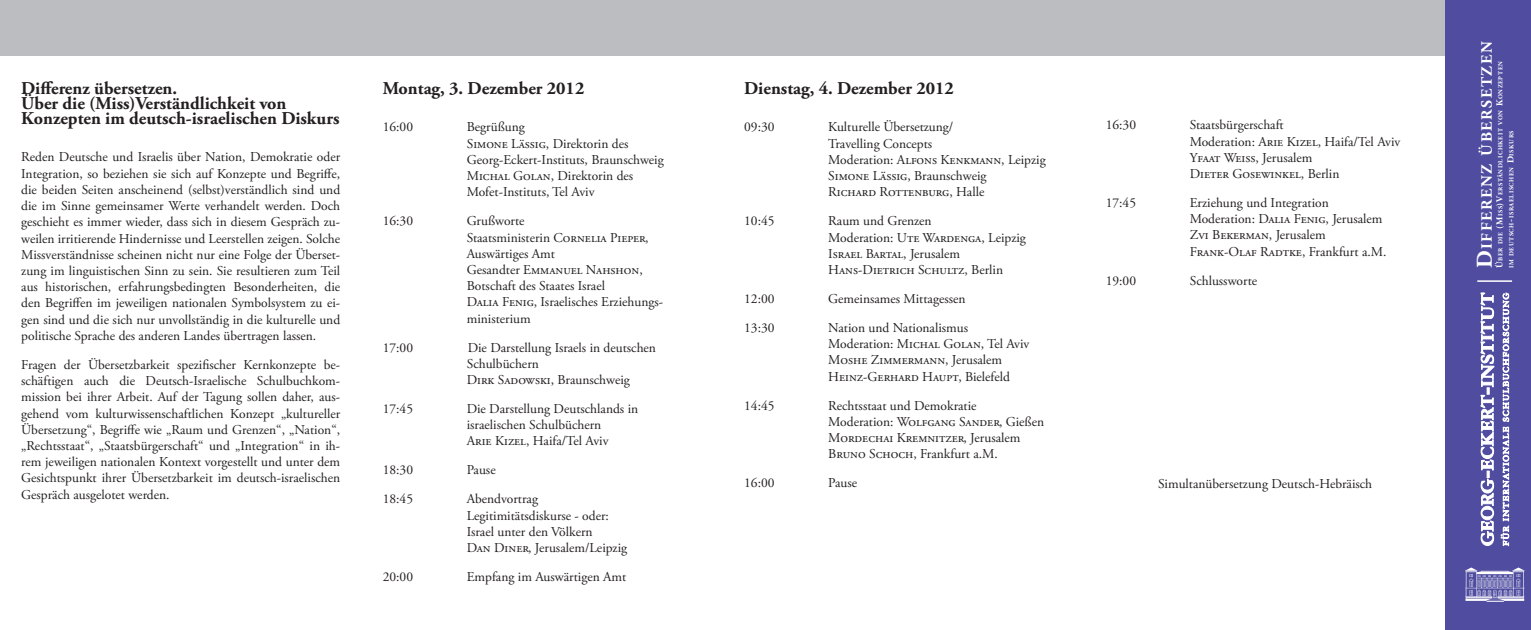
<style>
.page{position:relative;width:1531px;height:630px;background:#fff}
.page>*{position:absolute;margin:0;border:0;box-sizing:border-box;transform-origin:0 0}
.Text_Überschrift{font:700 18px/15px "Adobe Garamond Pro";color:#231f20}
.t1{font:700 15.75px "Adobe Garamond Pro";letter-spacing:.1em;color:#fff}
.Text_Programm{font:13.5px/16.2px "Adobe Garamond Pro";color:#231f20}
.Text{font:13.5px/16.2px "Adobe Garamond Pro";letter-spacing:-.01em;color:#231f20;text-align:justify}
.t2{font:700 6.3px/10.8px "Adobe Garamond Pro";letter-spacing:.1em;color:#fff}
.s1{font-size:22.5px}
.s2{font-size:9px}
</style>
<div class="page">
<div style="left:0;top:0;width:1446px;height:55px;background:#bcbdc0"></div>
<div style="left:1445px;top:0;width:86px;height:629px;background:#504da0"></div>
<svg style="left:1480px;top:292px;width:14px;height:253px"></svg>
<svg style="left:1501px;top:292px;width:8px;height:253px"></svg>
<svg style="left:1465px;top:567px;width:59px;height:34px"></svg>
<hr style="left:1477px;top:280px;width:35px;height:2px;background:#fff">
<p class="Text_Überschrift" style="left:21px;top:81px;width:320px">Differenz übersetzen.<br>Über die (Miss)Verständlichkeit von<br>Konzepten im deutsch-israelischen Diskurs</p>
<p class="Text" style="left:21px;top:149px;width:320px">Reden Deutsche und Israelis über Nation, Demokratie oder Integration, so beziehen sie sich auf Konzepte und Begriffe, die beiden Seiten anscheinend (selbst)verständlich sind und die im Sinne gemeinsamer Werte verhandelt werden. Doch geschieht es immer wieder, dass sich in diesem Gespräch zu&shy;weilen irritierende Hindernisse und Leerstellen zeigen. Solche Missverständnisse scheinen nicht nur eine Folge der Überset&shy;zung im linguistischen Sinn zu sein. Sie resultieren zum Teil aus historischen, erfahrungsbedingten Besonderheiten, die den Begriffen im jeweiligen nationalen Symbolsystem zu ei&shy;gen sind und die sich nur unvollständig in die kulturelle und politische Sprache des anderen Landes übertragen lassen.</p>
<p class="Text" style="left:21px;top:357px;width:320px">Fragen der Übersetzbarkeit spezifischer Kernkonzepte be&shy;schäftigen auch die Deutsch-Israelische Schulbuchkom&shy;mission bei ihrer Arbeit. Auf der Tagung sollen daher, aus&shy;gehend vom kulturwissenschaftlichen Konzept „kultureller Übersetzung“, Begriffe wie „Raum und Grenzen“, „Nation“, „Rechtsstaat“, „Staatsbürgerschaft“ und „Integration“ in ih&shy;rem jeweiligen nationalen Kontext vorgestellt und unter dem Gesichtspunkt ihrer Übersetzbarkeit im deutsch-israelischen Gespräch ausgelotet werden.</p>
<p class="Text_Überschrift" style="left:383px;top:81px;width:203px">Montag, 3. Dezember 2012</p>
<p class="Text_Programm" style="left:383px;top:119px;width:32px">16:00</p>
<p class="Text_Programm" style="left:467px;top:119px;width:199px">Begrüßung<br>Simone Lässig, Direktorin des<br>Georg-Eckert-Instituts, Braunschweig<br>Michal Golan, Direktorin des<br>Mofet-Instituts, Tel Aviv</p>
<p class="Text_Programm" style="left:383px;top:213px;width:32px">16:30</p>
<p class="Text_Programm" style="left:467px;top:213px;width:198px">Grußworte<br>Staatsministerin Cornelia Pieper,<br>Auswärtiges Amt<br>Gesandter Emmanuel Nahshon,<br>Botschaft des Staates Israel<br>Dalia Fenig, Israelisches Erziehungs&shy;ministerium</p>
<p class="Text_Programm" style="left:383px;top:339px;width:32px">17:00</p>
<p class="Text_Programm" style="left:467px;top:339px;width:191px">Die Darstellung Israels in deutschen<br>Schulbüchern<br>Dirk Sadowski, Braunschweig</p>
<p class="Text_Programm" style="left:383px;top:401px;width:32px">17:45</p>
<p class="Text_Programm" style="left:467px;top:401px;width:173px">Die Darstellung Deutschlands in israelischen Schulbüchern<br>Arie Kizel, Haifa/Tel Aviv</p>
<p class="Text_Programm" style="left:383px;top:462px;width:32px">18:30</p>
<p class="Text_Programm" style="left:467px;top:462px;width:30px">Pause</p>
<p class="Text_Programm" style="left:383px;top:491px;width:32px">18:45</p>
<p class="Text_Programm" style="left:467px;top:491px;width:162px">Abendvortrag<br>Legitimitätsdiskurse - oder:<br>Israel unter den Völkern<br>Dan Diner, Jerusalem/Leipzig</p>
<p class="Text_Programm" style="left:383px;top:569px;width:32px">20:00</p>
<p class="Text_Programm" style="left:467px;top:569px;width:161px">Empfang im Auswärtigen Amt</p>
<p class="Text_Überschrift" style="left:744px;top:81px;width:211px">Dienstag, 4. Dezember 2012</p>
<p class="Text_Programm" style="left:744px;top:119px;width:32px">09:30</p>
<p class="Text_Programm" style="left:828px;top:119px;width:219px">Kulturelle Übersetzung/<br>Travelling Concepts<br>Moderation: Alfons Kenkmann, Leipzig<br>Simone Lässig, Braunschweig<br>Richard Rottenburg, Halle</p>
<p class="Text_Programm" style="left:744px;top:213px;width:32px">10:45</p>
<p class="Text_Programm" style="left:828px;top:213px;width:199px">Raum und Grenzen<br>Moderation: Ute Wardenga, Leipzig<br>Israel Bartal, Jerusalem<br>Hans-Dietrich Schultz, Berlin</p>
<p class="Text_Programm" style="left:744px;top:291px;width:32px">12:00</p>
<p class="Text_Programm" style="left:828px;top:291px;width:139px">Gemeinsames Mittagessen</p>
<p class="Text_Programm" style="left:744px;top:320px;width:32px">13:30</p>
<p class="Text_Programm" style="left:828px;top:320px;width:203px">Nation und Nationalismus<br>Moderation: Michal Golan, Tel Aviv<br>Moshe Zimmermann, Jerusalem<br>Heinz-Gerhard Haupt, Bielefeld</p>
<p class="Text_Programm" style="left:744px;top:397px;width:32px">14:45</p>
<p class="Text_Programm" style="left:828px;top:397px;width:217px">Rechtsstaat und Demokratie<br>Moderation: Wolfgang Sander, Gießen<br>Mordechai Kremnitzer, Jerusalem<br>Bruno Schoch, Frankfurt a.M.</p>
<p class="Text_Programm" style="left:744px;top:475px;width:32px">16:00</p>
<p class="Text_Programm" style="left:828px;top:475px;width:30px">Pause</p>
<p class="Text_Programm" style="left:1106px;top:117px;width:32px">16:30</p>
<p class="Text_Programm" style="left:1190px;top:117px;width:212px">Staatsbürgerschaft<br>Moderation: Arie Kizel, Haifa/Tel Aviv<br>Yfaat Weiss, Jerusalem<br>Dieter Gosewinkel, Berlin</p>
<p class="Text_Programm" style="left:1106px;top:195px;width:32px">17:45</p>
<p class="Text_Programm" style="left:1190px;top:195px;width:198px">Erziehung und Integration<br>Moderation: Dalia Fenig, Jerusalem<br>Zvi Bekerman, Jerusalem<br>Frank-Olaf Radtke, Frankfurt a.M.</p>
<p class="Text_Programm" style="left:1106px;top:272px;width:32px">19:00</p>
<p class="Text_Programm" style="left:1190px;top:272px;width:69px">Schlussworte</p>
<p class="Text_Programm" style="left:1158px;top:475px;width:216px">Simultanübersetzung Deutsch-Hebräisch</p>
<p class="t1" style="left:1477px;top:268px;width:228px;rotate:-90deg"><span class="s1">D</span>ifferenz übersetzen</p>
<p class="t2" style="left:1495px;top:268px;width:208px;rotate:-90deg"><span class="s2">Ü</span>ber die <span class="s2">(M</span>iss<span class="s2">)V</span>erständlichkeit von <span class="s2">K</span>onzepten im deutsch<span class="s2">-</span>israelischen <span class="s2">D</span>iskurs</p>
</div>
